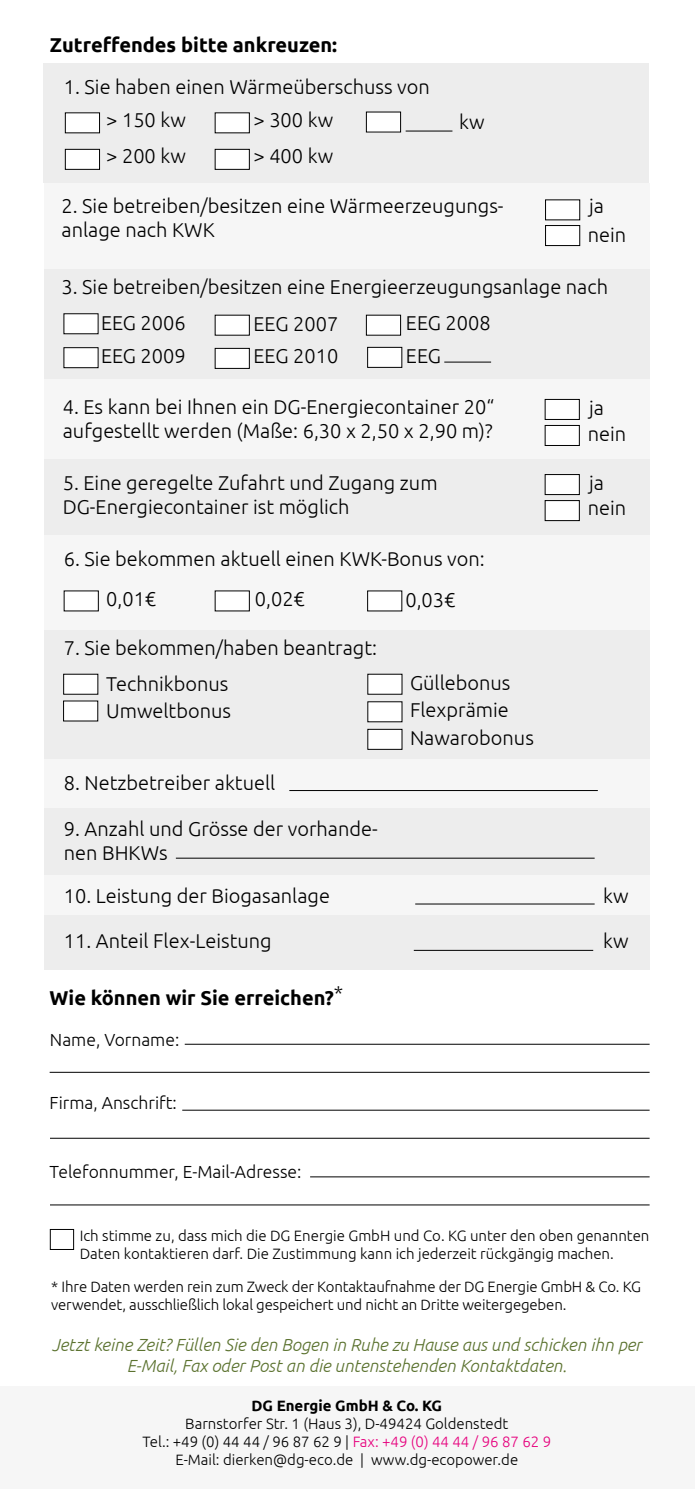
<style>
.page{position:relative;width:695px;height:1489px;background:#fff}
.page>*{position:absolute;margin:0;border:0;box-sizing:border-box;transform-origin:0 0}
.t1{font:300 20px/24px "Ubuntu";color:#000}
.t2{font:700 20px "Ubuntu";color:#000}
.t3{font:italic 300 17.5px/21px "Ubuntu";color:#5b722f;text-align:center}
.t4{font:300 17.5px "Ubuntu";color:#000}
.t5{font:300 15px/18px "Ubuntu";color:#000}
.t6{font:700 15px "Ubuntu";color:#000}
.s1{color:#e6007d}
</style>
<div class="page">
<div style="left:43px;top:64px;width:605px;height:119px;background:#ededed"></div>
<div style="left:44px;top:183px;width:605px;height:86px;background:#f6f6f6"></div>
<div style="left:44px;top:378px;width:605px;height:81px;background:#f6f6f6"></div>
<div style="left:44px;top:534px;width:605px;height:96px;background:#f6f6f6"></div>
<div style="left:44px;top:758px;width:605px;height:49px;background:#f6f6f6"></div>
<div style="left:44px;top:874px;width:605px;height:41px;background:#f6f6f6"></div>
<div style="left:0;top:1385px;width:694px;height:103px;background:#f6f6f6"></div>
<div style="left:44px;top:269px;width:605px;height:109px;background:#ededed"></div>
<div style="left:44px;top:459px;width:605px;height:75px;background:#ededed"></div>
<div style="left:44px;top:630px;width:605px;height:128px;background:#ededed"></div>
<div style="left:44px;top:807px;width:605px;height:67px;background:#ededed"></div>
<div style="left:44px;top:915px;width:605px;height:54px;background:#ededed"></div>
<div style="left:65px;top:113px;width:34px;height:20px;background:#fff"></div>
<div style="left:65px;top:112px;width:35px;height:21px;border:1px solid #000"></div>
<div style="left:65px;top:149px;width:34px;height:20px;background:#fff"></div>
<div style="left:65px;top:149px;width:35px;height:21px;border:1px solid #000"></div>
<div style="left:215px;top:113px;width:34px;height:20px;background:#fff"></div>
<div style="left:215px;top:149px;width:34px;height:20px;background:#fff"></div>
<div style="left:215px;top:149px;width:34px;height:21px;border:1px solid #000"></div>
<div style="left:366px;top:112px;width:34px;height:20px;background:#fff"></div>
<div style="left:366px;top:112px;width:35px;height:20px;border:1px solid #000"></div>
<div style="left:545px;top:199px;width:35px;height:21px;background:#fff"></div>
<div style="left:545px;top:474px;width:34px;height:20px;background:#fff"></div>
<div style="left:544px;top:474px;width:35px;height:21px;border:1px solid #000"></div>
<div style="left:545px;top:399px;width:34px;height:20px;background:#fff"></div>
<div style="left:544px;top:399px;width:35px;height:21px;border:1px solid #000"></div>
<div style="left:545px;top:225px;width:35px;height:21px;background:#fff;border:1px solid #000"></div>
<div style="left:545px;top:500px;width:34px;height:20px;background:#fff"></div>
<div style="left:544px;top:500px;width:35px;height:21px;border:1px solid #000"></div>
<div style="left:545px;top:425px;width:34px;height:20px;background:#fff"></div>
<div style="left:544px;top:425px;width:35px;height:21px;border:1px solid #000"></div>
<div style="left:64px;top:314px;width:34px;height:20px;background:#fff"></div>
<div style="left:64px;top:347px;width:34px;height:21px;background:#fff"></div>
<div style="left:64px;top:347px;width:34px;height:21px;border:1px solid #000"></div>
<div style="left:215px;top:315px;width:34px;height:20px;background:#fff"></div>
<div style="left:215px;top:348px;width:34px;height:20px;background:#fff"></div>
<div style="left:215px;top:348px;width:34px;height:21px;border:1px solid #000"></div>
<hr style="left:405px;top:131px;width:47px;height:1px;background:#000">
<hr style="left:444px;top:361px;width:47px;height:1px;background:#000">
<hr style="left:289px;top:790px;width:308px;height:1px;background:#000">
<hr style="left:176px;top:857px;width:418px;height:1px;background:#000">
<hr style="left:415px;top:903px;width:179px;height:1px;background:#000">
<hr style="left:414px;top:949px;width:179px;height:1px;background:#000">
<hr style="left:50px;top:1071px;width:599px;height:1px;background:#000">
<hr style="left:50px;top:1137px;width:599px;height:1px;background:#000">
<hr style="left:50px;top:1204px;width:599px;height:1px;background:#000">
<hr style="left:185px;top:1043px;width:464px;height:1px;background:#000">
<hr style="left:182px;top:1109px;width:467px;height:1px;background:#000">
<hr style="left:310px;top:1176px;width:339px;height:1px;background:#000">
<div style="left:366px;top:315px;width:34px;height:20px;background:#fff"></div>
<div style="left:366px;top:315px;width:35px;height:20px;border:1px solid #000"></div>
<div style="left:64px;top:591px;width:34px;height:20px;background:#fff"></div>
<div style="left:215px;top:591px;width:34px;height:20px;background:#fff"></div>
<div style="left:368px;top:674px;width:34px;height:20px;background:#fff"></div>
<div style="left:368px;top:701px;width:34px;height:20px;background:#fff"></div>
<div style="left:368px;top:729px;width:34px;height:20px;background:#fff"></div>
<div style="left:367px;top:729px;width:35px;height:20px;border:1px solid #000"></div>
<div style="left:50px;top:1228px;width:24px;height:21px;border:1px solid #000"></div>
<div style="left:367px;top:591px;width:35px;height:20px;background:#fff"></div>
<div style="left:64px;top:674px;width:34px;height:20px;background:#fff"></div>
<div style="left:64px;top:701px;width:34px;height:20px;background:#fff"></div>
<div style="left:367px;top:347px;width:35px;height:20px;background:#fff"></div>
<div style="left:367px;top:347px;width:35px;height:21px;border:1px solid #000"></div>
<p class="t2" style="left:50px;top:33px;width:289px">Zutreffendes bitte ankreuzen:</p>
<p class="t1" style="left:106px;top:70px;width:325px;line-height:33px;text-indent:-42px">1. Sie haben einen Wärmeüberschuss von &gt; 150 kw</p>
<p class="t1" style="left:106px;top:143px;width:81px">&gt; 200 kw</p>
<p class="t1" style="left:253px;top:143px;width:81px">&gt; 400 kw</p>
<p class="t1" style="left:253px;top:108px;width:81px">&gt; 300 kw</p>
<p class="t1" style="left:459px;top:109px;width:27px">kw</p>
<p class="t1" style="left:61px;top:193px;width:443px">2. Sie betreiben/besitzen eine Wärmeerzeugungs&shy;anlage nach KWK</p>
<p class="t1" style="left:589px;top:194px;width:16px">ja</p>
<p class="t1" style="left:587px;top:222px;width:40px">nein</p>
<p class="t1" style="left:61px;top:274px;width:548px">3. Sie betreiben/besitzen eine Energieerzeugungsanlage nach</p>
<p class="t1" style="left:101px;top:310px;width:86px">EEG 2006</p>
<p class="t1" style="left:253px;top:311px;width:86px">EEG 2007</p>
<p class="t1" style="left:406px;top:311px;width:86px">EEG 2008</p>
<p class="t1" style="left:101px;top:343px;width:86px">EEG 2009</p>
<p class="t1" style="left:253px;top:343px;width:86px">EEG 2010</p>
<p class="t1" style="left:406px;top:343px;width:37px">EEG</p>
<p class="t1" style="left:63px;top:394px;width:433px">4. Es kann bei Ihnen ein DG-Energiecontainer 20“ aufgestellt werden (Maße: 6,30 x 2,50 x 2,90 m)?</p>
<p class="t1" style="left:63px;top:470px;width:376px">5. Eine geregelte Zufahrt und Zugang zum<br>DG-Energiecontainer ist möglich</p>
<p class="t1" style="left:64px;top:546px;width:422px">6. Sie bekommen aktuell einen KWK-Bonus von:</p>
<p class="t1" style="left:106px;top:586px;width:52px">0,01€</p>
<p class="t1" style="left:255px;top:586px;width:52px">0,02€</p>
<p class="t1" style="left:405px;top:587px;width:52px">0,03€</p>
<p class="t1" style="left:64px;top:635px;width:315px">7. Sie bekommen/haben beantragt:</p>
<p class="t1" style="left:106px;top:669px;width:126px;line-height:27.5px">Technikbonus<br>Umweltbonus</p>
<p class="t1" style="left:64px;top:770px;width:213px">8. Netzbetreiber aktuell</p>
<p class="t1" style="left:64px;top:816px;width:315px">9. Anzahl und Grösse der vorhande&shy;nen BHKWs</p>
<p class="t1" style="left:64px;top:882px;width:267px">10. Leistung der Biogasanlage</p>
<p class="t1" style="left:64px;top:928px;width:209px">11. Anteil Flex-Leistung</p>
<p class="t2" style="left:50px;top:985px;width:295px">Wie können wir Sie erreichen?<sup>*</sup></p>
<p class="t4" style="left:50px;top:1028px;width:131px">Name, Vorname:</p>
<p class="t4" style="left:50px;top:1092px;width:129px">Firma, Anschrift:</p>
<p class="t4" style="left:50px;top:1161px;width:253px">Telefonnummer, E-Mail-Adresse:</p>
<p class="t1" style="left:410px;top:668px;width:125px;line-height:27.5px">Güllebonus<br>Flexprämie<br>Nawarobonus</p>
<p class="t1" style="left:589px;top:395px;width:16px">ja</p>
<p class="t1" style="left:587px;top:421px;width:40px">nein</p>
<p class="t1" style="left:589px;top:470px;width:16px">ja</p>
<p class="t1" style="left:587px;top:496px;width:40px">nein</p>
<p class="t1" style="left:603px;top:882px;width:27px">kw</p>
<p class="t1" style="left:603px;top:927px;width:27px">kw</p>
<p class="t5" style="left:80px;top:1225px;width:571px">Ich stimme zu, dass mich die DG Energie GmbH und Co. KG unter den oben genannten<br>Daten kontaktieren darf. Die Zustimmung kann ich jederzeit rückgängig machen.</p>
<p class="t5" style="left:51px;top:1277px;width:591px">* Ihre Daten werden rein zum Zweck der Kontaktaufnahme der DG Energie GmbH &amp; Co. KG verwendet, ausschließlich lokal gespeichert und nicht an Dritte weitergegeben.</p>
<p class="t3" style="left:52px;top:1333px;width:591px">Jetzt keine Zeit? Füllen Sie den Bogen in Ruhe zu Hause aus und schicken ihn per<br>E-Mail, Fax oder Post an die untenstehenden Kontaktdaten.</p>
<p class="t6" style="left:251px;top:1396px;width:192px">DG Energie GmbH &amp; Co. KG</p>
<p class="t5" style="left:142px;top:1414px;width:410px;text-align:center">Barnstorfer Str. 1 (Haus 3), D-49424 Goldenstedt<br>Tel.: +49 (0) 44 44 / 96 87 62 9 | <span class="s1">Fax: +49 (0) 44 44 / 96 87 62 9<br></span>E-Mail: dierken@dg-eco.de | www.dg-ecopower.de</p>
</div>
